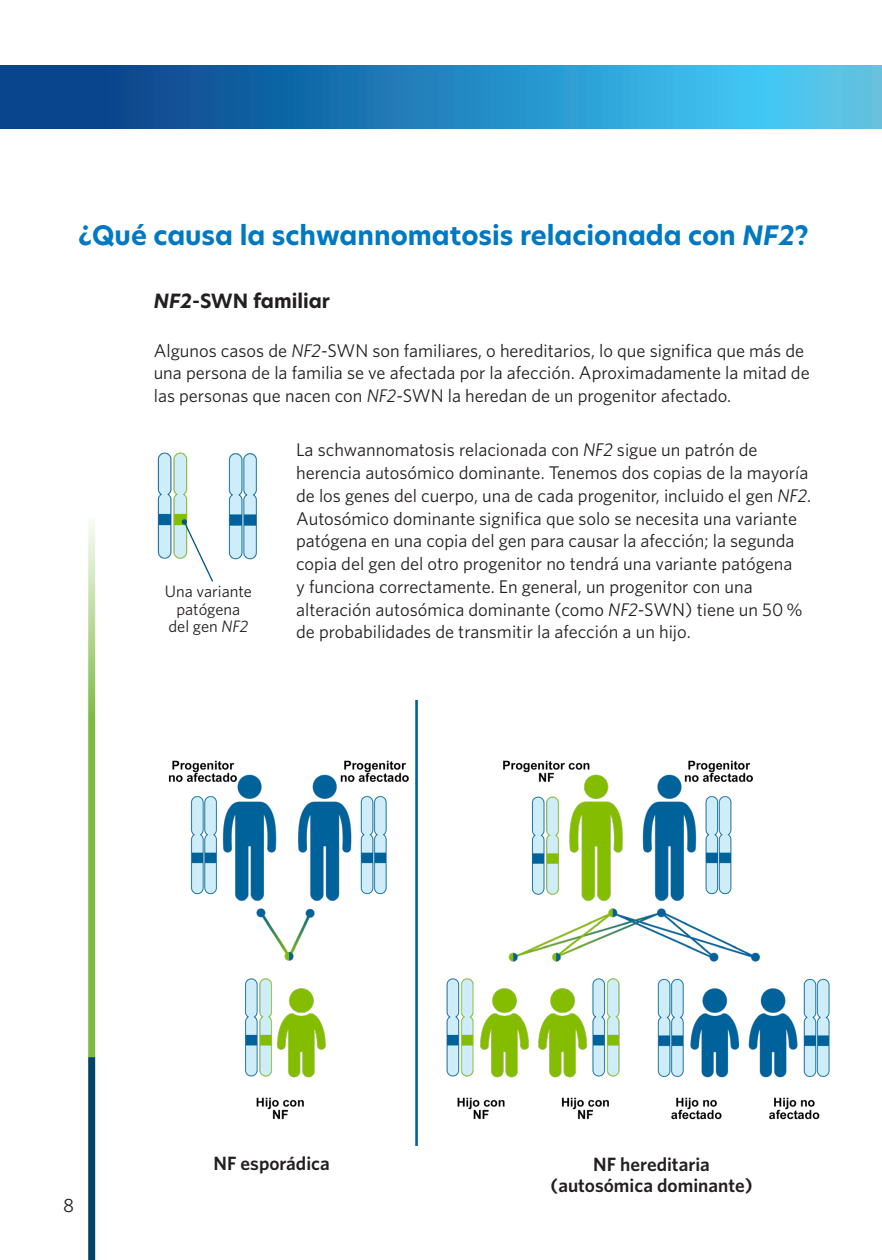
<style>
.page{position:relative;width:882px;height:1260px;background:#fff}
.page>*{position:absolute;margin:0;border:0;box-sizing:border-box;transform-origin:0 0}
.t1{font:700 26.25px "New Hero";color:#0079c2}
.t2{font:600 19.25px "Whitney";color:#231f20}
.t3{font:700 19.25px "New Hero";color:#231f20}
.t4{font:19.25px "Whitney";color:#231f20}
.t5{font:18.38px/22.8px "Whitney";color:#231f20}
.t6{font:16.45px/17.5px "Whitney";color:#231f20;text-align:center}
.s1{font-style:italic}
</style>
<div class="page">
<div style="left:88px;top:1057px;width:7px;height:203px;background:#00446a"></div>
<svg style="left:88px;top:522px;width:7px;height:535px;background:#96c767"></svg>
<svg style="left:0;top:66px;width:882px;height:63px;background:#2585be"></svg>
<img style="left:168px;top:701px;width:662px;height:445px">
<img style="left:157px;top:452px;width:100px;height:108px">
<svg style="left:182px;top:519px;width:32px;height:63px"></svg>
<p class="t1" style="left:78px;top:218px;width:732px">¿Qué causa la schwannomatosis relacionada con <span class="s1">NF2</span>?</p>
<p class="t3" style="left:154px;top:287px;width:178px"><span class="s1">NF2</span>-SWN familiar</p>
<p class="t5" style="left:154px;top:338px;width:658px">Algunos casos de <span class="s1">NF2</span>-SWN son familiares, o hereditarios, lo que significa que más de una persona de la familia se ve afectada por la afección. Aproximadamente la mitad de las personas que nacen con <span class="s1">NF2</span>-SWN la heredan de un progenitor afectado.</p>
<p class="t5" style="left:296px;top:438px;width:517px">La schwannomatosis relacionada con <span class="s1">NF2</span> sigue un patrón de herencia autosómico dominante. Tenemos dos copias de la mayoría de los genes del cuerpo, una de cada progenitor, incluido el gen <span class="s1">NF2</span>.<br>Autosómico dominante significa que solo se necesita una variante patógena en una copia del gen para causar la afección; la segunda copia del gen del otro progenitor no tendrá una variante patógena<br>y funciona correctamente. En general, un progenitor con una alteración autosómica dominante (como <span class="s1">NF2</span>-SWN) tiene un 50 % de probabilidades de transmitir la afección a un hijo.</p>
<p class="t6" style="left:165px;top:582px;width:89px">Una variante patógena</p>
<p class="t6" style="left:168px;top:617px;width:81px">del gen <span class="s1">NF2</span></p>
<p class="t4" style="left:63px;top:1193px;width:12px">8</p>
<p class="t2" style="left:214px;top:1150px;width:118px">NF esporádica</p>
<p class="t2" style="left:593px;top:1152px;width:118px">NF hereditaria</p>
<p class="t2" style="left:551px;top:1173px;width:204px">(autosómica dominante)</p>
</div>
